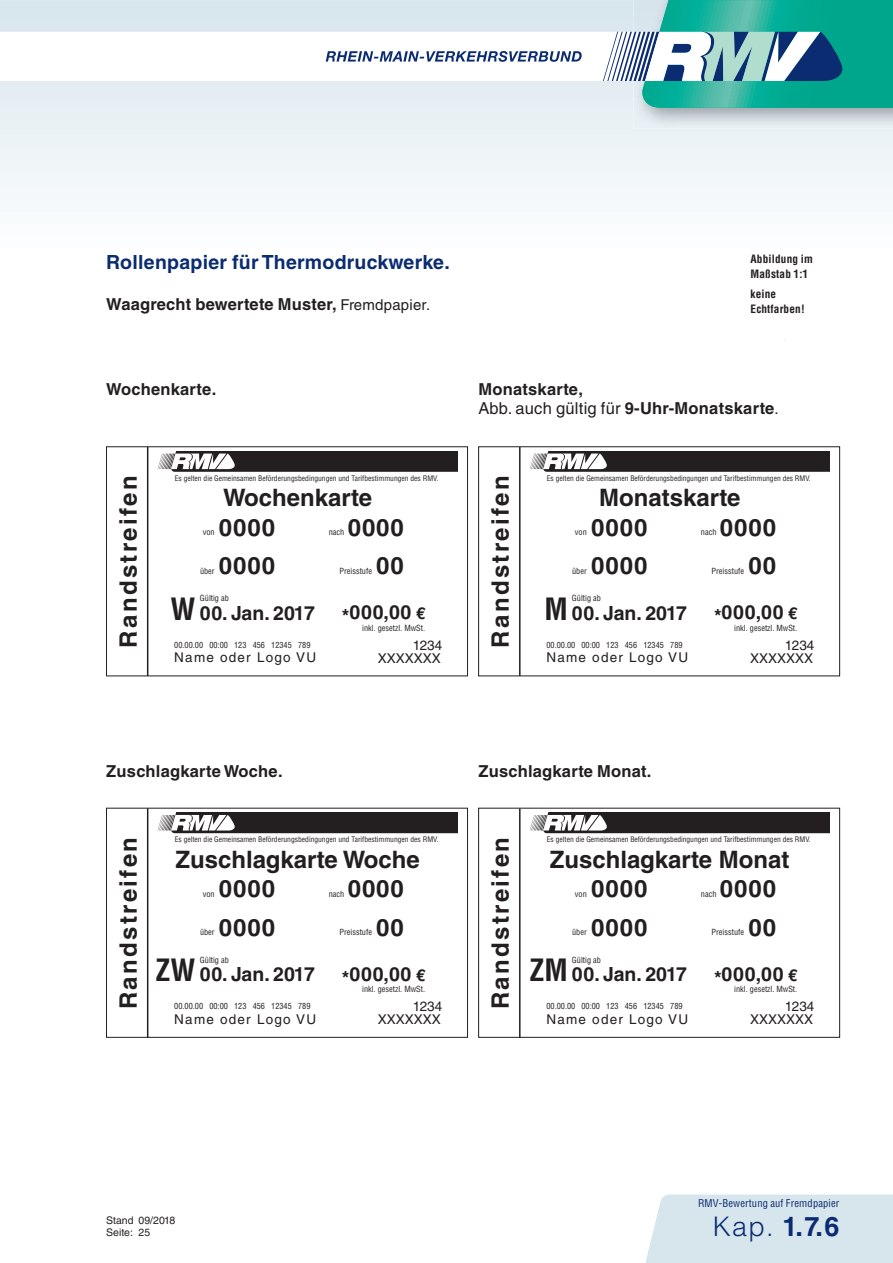
<style>
.page{position:relative;width:893px;height:1263px;background:#fff}
.page>*{position:absolute;margin:0;border:0;box-sizing:border-box;transform-origin:0 0}
.t1{font:700 27px "Helvetica LT Std";color:#0c2c72}
.t2{font:700 24px/29.7px "Helvetica LT Std";color:#231f20}
.t3{font:700 24px "Helvetica LT Std";letter-spacing:.1em;color:#231f20}
.t4{font:700 24px "Helvetica LT Std";letter-spacing:.04em;color:#231f20}
.t5{font:700 19.5px "Helvetica LT Std";color:#231f20}
.t6{font:700 19.5px "Helvetica LT Std";letter-spacing:.015em;color:#0c2c72}
.t7{font:700 16.5px/19.8px "Helvetica LT Std";letter-spacing:.015em;color:#231f20}
.t8{font:13.5px "Helvetica LT Std";letter-spacing:.09em;color:#231f20}
.t9{font:13.5px "Helvetica LT Std";color:#231f20}
.t10{font:700 condensed 11.25px/15px "Helvetica LT Std";letter-spacing:.015em;color:#231f20}
.t11{font:condensed 10.5px "Helvetica LT Std";letter-spacing:.015em;color:#0c2c72}
.t12{font:10.5px "Helvetica LT Std";color:#231f20}
.t13{font:condensed 8.25px "Helvetica LT Std";color:#231f20}
.t14{font:condensed 7.5px "Helvetica LT Std";color:#231f20}
.s1{font-weight:400;font-size:15px}
.s2{font-weight:400}
.s3{font-stretch:condensed;font-size:30px}
.s4{font-size:16.5px}
.s5{font-weight:300}
</style>
<div class="page">
<div style="left:0;top:108px;width:893px;height:92px;background:#eef4f7"></div>
<img style="left:633px;top:108px;width:260px;height:21px">
<svg style="left:0;top:0;width:893px;height:108px"></svg>
<div style="left:646px;top:1195px;width:247px;height:68px;background:#d7e5ec"></div>
<hr style="left:519px;top:808px;width:1px;height:229px;background:#231f20">
<svg style="left:529px;top:813px;width:301px;height:20px;background:#464344"></svg>
<div style="left:478px;top:808px;width:362px;height:230px;border:1px solid #231f20"></div>
<hr style="left:147px;top:808px;width:1px;height:229px;background:#231f20">
<svg style="left:157px;top:813px;width:300px;height:20px;background:#464344"></svg>
<div style="left:106px;top:808px;width:362px;height:230px;border:1px solid #231f20"></div>
<hr style="left:519px;top:447px;width:1px;height:229px;background:#231f20">
<svg style="left:530px;top:451px;width:300px;height:21px;background:#474344"></svg>
<div style="left:478px;top:447px;width:362px;height:229px;border:1px solid #231f20"></div>
<hr style="left:147px;top:447px;width:1px;height:229px;background:#231f20">
<svg style="left:157px;top:451px;width:300px;height:21px;background:#474445"></svg>
<div style="left:106px;top:447px;width:362px;height:229px;border:1px solid #231f20"></div>
<h3 class="t6" style="left:106px;top:255px;width:345px">Rollenpapier für Thermodruckwerke.</h3>
<h3 class="t7" style="left:106px;top:296px;width:325px">Waagrecht bewertete Muster, <span class="s1">Fremdpapier.</span></h3>
<h3 class="t10" style="left:750px;top:253px;width:64px">Abbildung im<br>Maßstab 1:1</h3>
<h3 class="t10" style="left:750px;top:287px;width:56px">keine<br>Echtfarben!</h3>
<h3 class="t7" style="left:106px;top:381px;width:112px">Wochenkarte.</h3>
<h3 class="t7" style="left:478px;top:381px;width:302px">Monatskarte,<br><span class="s2">Abb. auch gültig für</span> 9-Uhr-Monatskarte<span class="s1">.</span></h3>
<h2 class="t3" style="left:114px;top:648px;width:174px;rotate:-90deg">Randstreifen</h2>
<p class="t14" style="left:175px;top:476px;width:265px">Es gelten die Gemeinsamen Beförderungsbedingungen und Tarifbestimmungen des RMV.</p>
<h2 class="t2" style="left:219px;top:485px;width:155px">Wochenkarte<br>0000</h2>
<h2 class="t4" style="left:348px;top:519px;width:58px">0000</h2>
<p class="t13" style="left:203px;top:529px;width:13px">von</p>
<p class="t13" style="left:329px;top:529px;width:17px">nach</p>
<p class="t13" style="left:200px;top:567px;width:16px">über</p>
<h2 class="t4" style="left:219px;top:557px;width:58px">0000</h2>
<h2 class="t4" style="left:376px;top:557px;width:29px">00</h2>
<p class="t13" style="left:339px;top:567px;width:34px">Preisstufe</p>
<p class="t13" style="left:200px;top:595px;width:31px">Gültig ab</p>
<h3 class="t5" style="left:171px;top:606px;width:146px"><span class="s3">W</span> 00. Jan. 2017</h3>
<h3 class="t5" style="left:342px;top:605px;width:85px">*000,00 <span class="s4">€</span></h3>
<h3 class="t8" style="left:174px;top:653px;width:143px">Name oder Logo VU</h3>
<p class="t13" style="left:362px;top:625px;width:65px">inkl. gesetzl. MwSt.</p>
<h3 class="t8" style="left:413px;top:640px;width:31px">1234</h3>
<p class="t13" style="left:174px;top:642px;width:138px">00.00.00 00:00 123 456 12345 789</p>
<h3 class="t9" style="left:378px;top:653px;width:65px">XXXXXXX</h3>
<h2 class="t3" style="left:486px;top:648px;width:174px;rotate:-90deg">Randstreifen</h2>
<p class="t14" style="left:547px;top:476px;width:265px">Es gelten die Gemeinsamen Beförderungsbedingungen und Tarifbestimmungen des RMV.</p>
<h2 class="t2" style="left:591px;top:485px;width:151px;text-indent:8px">Monatskarte<br>0000</h2>
<h2 class="t4" style="left:720px;top:519px;width:58px">0000</h2>
<p class="t13" style="left:575px;top:529px;width:13px">von</p>
<p class="t13" style="left:701px;top:529px;width:17px">nach</p>
<p class="t13" style="left:572px;top:567px;width:16px">über</p>
<h2 class="t4" style="left:591px;top:557px;width:58px">0000</h2>
<h2 class="t4" style="left:748px;top:557px;width:29px">00</h2>
<p class="t13" style="left:712px;top:567px;width:34px">Preisstufe</p>
<p class="t13" style="left:572px;top:595px;width:31px">Gültig ab</p>
<h3 class="t5" style="left:544px;top:606px;width:144px"><span class="s3">M</span> 00. Jan. 2017</h3>
<h3 class="t5" style="left:714px;top:605px;width:85px">*000,00 <span class="s4">€</span></h3>
<h3 class="t8" style="left:546px;top:653px;width:143px">Name oder Logo VU</h3>
<p class="t13" style="left:734px;top:625px;width:65px">inkl. gesetzl. MwSt.</p>
<h3 class="t8" style="left:785px;top:640px;width:31px">1234</h3>
<p class="t13" style="left:546px;top:642px;width:138px">00.00.00 00:00 123 456 12345 789</p>
<h3 class="t9" style="left:750px;top:653px;width:65px">XXXXXXX</h3>
<h3 class="t7" style="left:106px;top:763px;width:178px">Zuschlagkarte Woche.</h3>
<h3 class="t7" style="left:478px;top:763px;width:175px">Zuschlagkarte Monat.</h3>
<h2 class="t3" style="left:114px;top:1009px;width:174px;rotate:-90deg">Randstreifen</h2>
<p class="t14" style="left:175px;top:837px;width:265px">Es gelten die Gemeinsamen Beförderungsbedingungen und Tarifbestimmungen des RMV.</p>
<h2 class="t2" style="left:219px;top:847px;width:202px;text-indent:-43px">Zuschlagkarte Woche<br>0000</h2>
<h2 class="t4" style="left:348px;top:880px;width:58px">0000</h2>
<p class="t13" style="left:203px;top:891px;width:13px">von</p>
<p class="t13" style="left:329px;top:891px;width:17px">nach</p>
<p class="t13" style="left:200px;top:929px;width:16px">über</p>
<h2 class="t4" style="left:219px;top:919px;width:58px">0000</h2>
<h2 class="t4" style="left:376px;top:919px;width:29px">00</h2>
<p class="t13" style="left:339px;top:929px;width:34px">Preisstufe</p>
<p class="t13" style="left:200px;top:957px;width:31px">Gültig ab</p>
<h3 class="t5" style="left:156px;top:967px;width:161px"><span class="s3">ZW</span> 00. Jan. 2017</h3>
<h3 class="t5" style="left:342px;top:967px;width:85px">*000,00 <span class="s4">€</span></h3>
<h3 class="t8" style="left:174px;top:1014px;width:143px">Name oder Logo VU</h3>
<p class="t13" style="left:362px;top:986px;width:65px">inkl. gesetzl. MwSt.</p>
<h3 class="t8" style="left:413px;top:1001px;width:31px">1234</h3>
<p class="t13" style="left:174px;top:1003px;width:138px">00.00.00 00:00 123 456 12345 789</p>
<h3 class="t9" style="left:378px;top:1015px;width:65px">XXXXXXX</h3>
<h2 class="t3" style="left:486px;top:1009px;width:174px;rotate:-90deg">Randstreifen</h2>
<p class="t14" style="left:547px;top:837px;width:265px">Es gelten die Gemeinsamen Beförderungsbedingungen und Tarifbestimmungen des RMV.</p>
<h2 class="t2" style="left:591px;top:847px;width:200px;text-indent:-41px">Zuschlagkarte Monat<br>0000</h2>
<h2 class="t4" style="left:720px;top:880px;width:58px">0000</h2>
<p class="t13" style="left:575px;top:891px;width:13px">von</p>
<p class="t13" style="left:701px;top:891px;width:17px">nach</p>
<p class="t13" style="left:572px;top:929px;width:16px">über</p>
<h2 class="t4" style="left:591px;top:919px;width:58px">0000</h2>
<h2 class="t4" style="left:748px;top:919px;width:29px">00</h2>
<p class="t13" style="left:712px;top:929px;width:34px">Preisstufe</p>
<p class="t13" style="left:572px;top:957px;width:31px">Gültig ab</p>
<h3 class="t5" style="left:529px;top:967px;width:159px"><span class="s3">ZM</span> 00. Jan. 2017</h3>
<h3 class="t5" style="left:714px;top:967px;width:85px">*000,00 <span class="s4">€</span></h3>
<h3 class="t8" style="left:546px;top:1014px;width:143px">Name oder Logo VU</h3>
<p class="t13" style="left:734px;top:986px;width:65px">inkl. gesetzl. MwSt.</p>
<h3 class="t8" style="left:785px;top:1001px;width:31px">1234</h3>
<p class="t13" style="left:546px;top:1003px;width:138px">00.00.00 00:00 123 456 12345 789</p>
<h3 class="t9" style="left:750px;top:1015px;width:65px">XXXXXXX</h3>
<p class="t11" style="left:698px;top:1199px;width:143px">RMV-Bewertung auf Fremdpapier</p>
<p class="t12" style="left:106px;top:1216px;width:71px">Stand 09/2018</p>
<p class="t12" style="left:106px;top:1228px;width:45px">Seite: 25</p>
<h1 class="t1" style="left:713px;top:1216px;width:128px"><span class="s5">Kap.</span> 1.7.6</h1>
</div>
